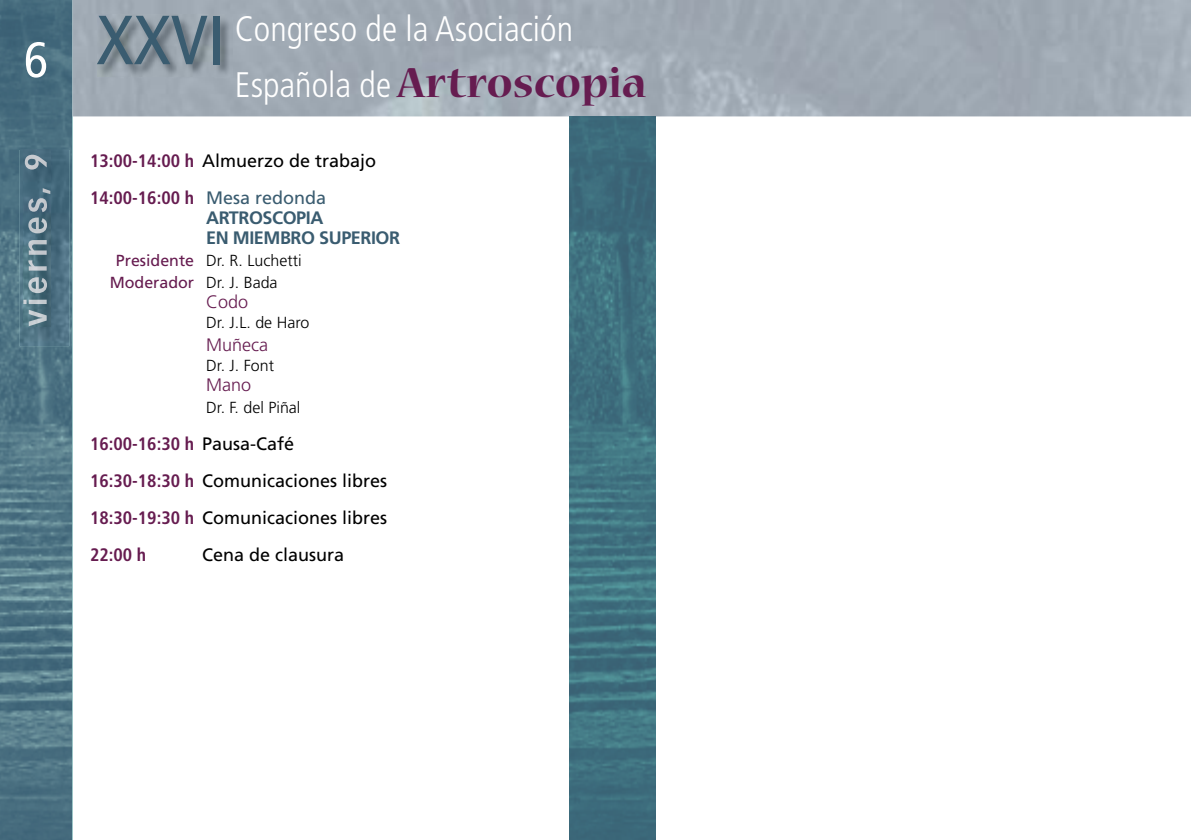
<style>
.page{position:relative;width:1191px;height:840px;background:#fff}
.page>*{position:absolute;margin:0;border:0;box-sizing:border-box;transform-origin:0 0}
.t1{font:condensed 50px "Frutiger";color:#fff}
.t2{font:700 46.8px "Nueva Std";color:#661c50}
.t3{font:300 condensed 35.4px "Frutiger";color:#fff}
.t4{font:18px/37px "Frutiger";color:#000}
.t5{font:700 condensed 18px/37px "Frutiger";color:#661c50}
.t6{font:700 18px/20px "Frutiger";letter-spacing:-.025em;color:#3a5c70}
.t7{font:300 18px "Frutiger";color:#661c50}
.t8{font:300 16px/22px "Frutiger";color:#000}
.s1{font-weight:400;font-size:69.2px;color:#3a5c70}
.s2{font-family:"Frutiger";font-weight:300;font-stretch:condensed;font-size:35.4px;color:#fff}
.s3{font-weight:400;font-stretch:normal;color:#000}
.s4{font-weight:400;font-stretch:normal;color:#3a5c70}
.s5{font-weight:400;color:#661c50}
.s6{font-weight:700;font-stretch:condensed;color:#661c50}
</style>
<div class="page">
<img style="left:0;top:0;width:72px;height:839px">
<img style="left:20px;top:150px;width:49px;height:196px">
<svg style="left:23px;top:149px;width:27px;height:1px"></svg>
<img style="left:23px;top:150px;width:27px;height:176px">
<img style="left:569px;top:116px;width:86px;height:723px">
<img style="left:97px;top:15px;width:135px;height:62px">
<h1 class="t1" style="left:24px;top:31px;width:25px">6</h1>
<h3 class="t3" style="left:96px;top:8px;width:478px"><span class="s1">XXVI</span> Congreso de la Asociación</h3>
<h2 class="t2" style="left:235px;top:61px;width:413px"><span class="s2">Española de</span> Artroscopia</h2>
<p class="t5" style="left:90px;top:142px;width:288px">13:00-14:00 h <span class="s3">Almuerzo de trabajo<br></span>14:00-16:00 h <span class="s4">Mesa redonda</span></p>
<p class="t6" style="left:206px;top:207px;width:195px">ARTROSCOPIA<br>EN MIEMBRO SUPERIOR</p>
<p class="t8" style="left:110px;top:249px;width:193px;text-indent:6px"><span class="s5">Presidente</span> Dr. R. Luchetti<br><span class="s5">Moderador</span> Dr. J. Bada</p>
<p class="t7" style="left:206px;top:291px;width:44px">Codo</p>
<p class="t8" style="left:206px;top:311px;width:105px">Dr. J.L. de Haro</p>
<p class="t7" style="left:206px;top:334px;width:64px">Muñeca</p>
<p class="t8" style="left:206px;top:354px;width:69px">Dr. J. Font</p>
<p class="t7" style="left:206px;top:374px;width:47px">Mano</p>
<p class="t8" style="left:206px;top:396px;width:96px">Dr. F. del Piñal</p>
<p class="t4" style="left:90px;top:425px;width:299px"><span class="s6">16:00-16:30 h</span> Pausa-Café<br><span class="s6">16:30-18:30 h</span> Comunicaciones libres<br><span class="s6">18:30-19:30 h</span> Comunicaciones libres<br><span class="s6">22:00 h</span></p>
<p class="t4" style="left:202px;top:536px;width:144px">Cena de clausura</p>
</div>
